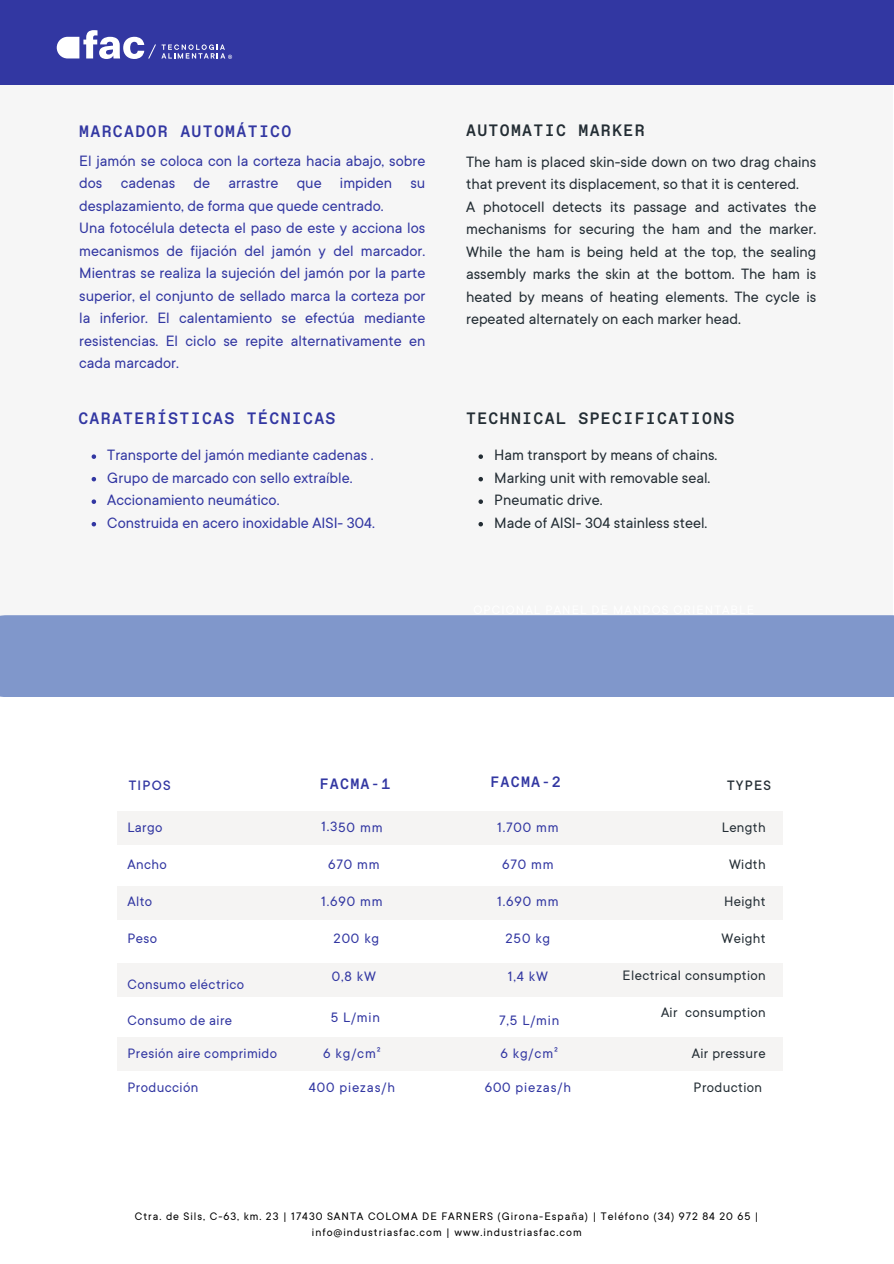
<style>
.page{position:relative;width:894px;height:1264px;background:#fff}
.page>*{position:absolute;margin:0;border:0;box-sizing:border-box;transform-origin:0 0}
.t1{font:16.5px/22.5px "TT Commons";color:#3237a2}
.t2{font:16.5px/22.5px "TT Commons";color:#232d34}
.t3{font:500 16.5px "Favorit Mono";letter-spacing:.08em;color:#3237a2}
.t4{font:500 16.5px "Favorit Mono";letter-spacing:.08em;color:#232d34}
.t5{font:15px "TT Commons";letter-spacing:.025em;color:#3237a2}
.t6{font:15px "TT Commons";letter-spacing:.025em;color:#232d34}
.t7{font:15px "TT Commons";letter-spacing:.06em;color:#3237a2}
.t8{font:500 15px "Favorit Mono";letter-spacing:.08em;color:#3237a2}
.t9{font:500 15px "TT Commons";letter-spacing:.08em;color:#3237a2}
.t10{font:500 15px "TT Commons";letter-spacing:.08em;color:#232d34}
.t11{font:12px/16px "TT Commons";letter-spacing:.08em;color:#000;text-align:center}
</style>
<div class="page">
<div style="left:0;top:0;width:893px;height:85px;background:#3237a2"></div>
<div style="left:0;top:85px;width:892px;height:554px;background:#f6f6f6"></div>
<svg style="left:478px;top:454px;width:5px;height:5px"></svg>
<svg style="left:478px;top:477px;width:5px;height:4px"></svg>
<svg style="left:478px;top:499px;width:5px;height:5px"></svg>
<svg style="left:478px;top:522px;width:5px;height:4px"></svg>
<div style="left:0;top:615px;width:893px;height:82px;background:#8097cb"></div>
<svg style="left:57px;top:30px;width:175px;height:29px"></svg>
<svg style="left:92px;top:454px;width:4px;height:5px"></svg>
<svg style="left:92px;top:477px;width:4px;height:4px"></svg>
<svg style="left:92px;top:499px;width:4px;height:5px"></svg>
<svg style="left:92px;top:522px;width:4px;height:4px"></svg>
<div style="left:117px;top:811px;width:665px;height:34px;background:#f5f4f3"></div>
<div style="left:117px;top:885px;width:665px;height:34px;background:#f5f4f3"></div>
<div style="left:117px;top:962px;width:665px;height:34px;background:#f5f4f3"></div>
<div style="left:117px;top:1037px;width:665px;height:34px;background:#f5f4f3"></div>
<p class="t3" style="left:79px;top:121px;width:214px">MARCADOR AUTOMÁTICO</p>
<p class="t4" style="left:466px;top:121px;width:180px">AUTOMATIC MARKER</p>
<p class="t1" style="left:79px;top:150px;width:347px">El jamón se coloca con la corteza hacia abajo, sobre dos cadenas de arrastre que impiden su desplazamiento, de forma que quede centrado.<br>Una fotocélula detecta el paso de este y acciona los mecanismos de fijación del jamón y del marcador.<br>Mientras se realiza la sujeción del jamón por la parte superior, el conjunto de sellado marca la corteza por la inferior. El calentamiento se efectúa mediante resistencias. El ciclo se repite alternativamente en cada marcador.</p>
<h1 class="t2" style="left:466px;top:151px;width:351px">The ham is placed skin-side down on two drag chains that prevent its displacement, so that it is centered.<br>A photocell detects its passage and activates the mechanisms for securing the ham and the marker.<br>While the ham is being held at the top, the sealing assembly marks the skin at the bottom. The ham is heated by means of heating elements. The cycle is repeated alternately on each marker head.</h1>
<p class="t3" style="left:78px;top:408px;width:258px">CARATERÍSTICAS TÉCNICAS</p>
<p class="t1" style="left:107px;top:444px;width:268px">Transporte del jamón mediante cadenas .</p>
<p class="t1" style="left:107px;top:466px;width:247px">Grupo de marcado con sello extraíble.</p>
<p class="t1" style="left:107px;top:489px;width:174px">Accionamiento neumático.</p>
<p class="t1" style="left:107px;top:511px;width:269px">Construida en acero inoxidable AISI- 304.</p>
<p class="t4" style="left:466px;top:408px;width:270px">TECHNICAL SPECIFICATIONS</p>
<h2 class="t2" style="left:494px;top:444px;width:225px">Ham transport by means of chains.</h2>
<h1 class="t2" style="left:494px;top:466px;width:218px">Marking unit with removable seal.</h1>
<h2 class="t2" style="left:494px;top:489px;width:110px">Pneumatic drive.</h2>
<h1 class="t2" style="left:494px;top:511px;width:215px">Made of AISI- 304 stainless steel.</h1>
<h1 class="t9" style="left:129px;top:778px;width:43px">TIPOS</h1>
<h1 class="t8" style="left:319px;top:774px;width:72px">FACMA-1</h1>
<h1 class="t8" style="left:490px;top:772px;width:72px">FACMA-2</h1>
<h1 class="t10" style="left:726px;top:778px;width:45px">TYPES</h1>
<h2 class="t5" style="left:127px;top:820px;width:36px">Largo</h2>
<h2 class="t5" style="left:321px;top:819px;width:63px;rotate:1deg">1.350 mm</h2>
<h2 class="t5" style="left:497px;top:820px;width:63px">1.700 mm</h2>
<h2 class="t6" style="left:721px;top:820px;width:45px">Length</h2>
<h2 class="t5" style="left:127px;top:857px;width:41px">Ancho</h2>
<h2 class="t5" style="left:328px;top:857px;width:53px">670 mm</h2>
<h2 class="t5" style="left:502px;top:857px;width:53px">670 mm</h2>
<h2 class="t6" style="left:728px;top:857px;width:38px">Width</h2>
<h2 class="t5" style="left:127px;top:894px;width:26px">Alto</h2>
<h2 class="t5" style="left:321px;top:894px;width:63px">1.690 mm</h2>
<h2 class="t5" style="left:497px;top:894px;width:63px">1.690 mm</h2>
<h2 class="t6" style="left:723px;top:894px;width:43px">Height</h2>
<h2 class="t5" style="left:127px;top:930px;width:31px">Peso</h2>
<h2 class="t5" style="left:333px;top:930px;width:47px">200 kg</h2>
<h2 class="t5" style="left:505px;top:930px;width:46px">250 kg</h2>
<h2 class="t6" style="left:721px;top:930px;width:46px">Weight</h2>
<h2 class="t5" style="left:332px;top:969px;width:46px">0,8 kW</h2>
<h2 class="t6" style="left:622px;top:967px;width:144px">Electrical consumption</h2>
<h2 class="t5" style="left:507px;top:969px;width:42px">1,4 kW</h2>
<h2 class="t5" style="left:499px;top:1012px;width:62px">7,5 L/min</h2>
<h2 class="t5" style="left:500px;top:1046px;width:59px">6 kg/cm²</h2>
<h2 class="t5" style="left:127px;top:976px;width:118px">Consumo eléctrico</h2>
<h2 class="t6" style="left:660px;top:1005px;width:106px">Air consumption</h2>
<h2 class="t5" style="left:330px;top:1010px;width:51px">5 L/min</h2>
<h2 class="t5" style="left:127px;top:1012px;width:106px">Consumo de aire</h2>
<h2 class="t5" style="left:127px;top:1046px;width:151px">Presión aire comprimido</h2>
<h2 class="t5" style="left:323px;top:1046px;width:59px">6 kg/cm²</h2>
<h2 class="t6" style="left:691px;top:1046px;width:75px">Air pressure</h2>
<h2 class="t5" style="left:127px;top:1079px;width:72px">Producción</h2>
<h2 class="t7" style="left:309px;top:1079px;width:88px">400 piezas/h</h2>
<h2 class="t7" style="left:484px;top:1079px;width:88px">600 piezas/h</h2>
<h2 class="t6" style="left:693px;top:1079px;width:70px">Production</h2>
<h1 class="t11" style="left:135px;top:1208px;width:625px">Ctra. de Sils, C-63, km. 23 | 17430 SANTA COLOMA DE FARNERS (Girona-España) | Teléfono (34) 972 84 20 65 | info@industriasfac.com | www.industriasfac.com</h1>
</div>
